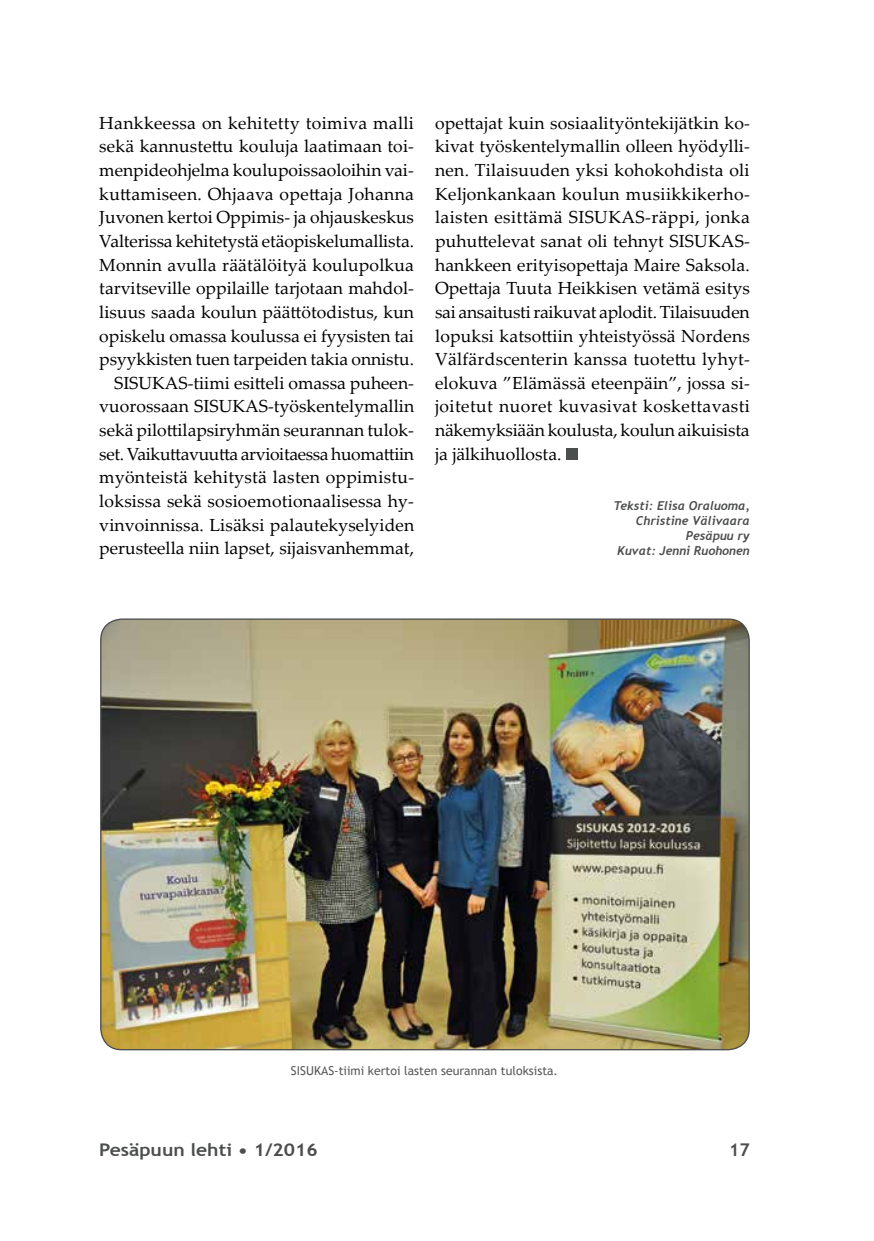
<style>
.page{position:relative;width:874px;height:1241px;background:#fff}
.page>*{position:absolute;margin:0;border:0;box-sizing:border-box;transform-origin:0 0}
.t1{font:17.5px/23.6px "Palatino Linotype";color:#000;text-align:right}
.t2{font:700 17.5px "Trebuchet MS";color:#4c4d4d;scale:1.1 1}
.t3{font:700 17.5px "Trebuchet MS";color:#4c4d4d}
.t4{font:italic 700 12.25px/14.7px "Trebuchet";color:#4c4d4d;text-align:right}
.t5{font:12.25px "Trebuchet MS";color:#5b5a5a}
</style>
<div class="page">
<div style="left:565px;top:448px;width:12px;height:11px;background:#4c4d4d"></div>
<img style="left:101px;top:619px;width:647px;height:430px">
<p class="t1" style="left:99px;top:110px;width:316px">Hankkeessa on kehitetty toimiva malli sekä kannustettu kouluja laatimaan toi&shy;menpideohjelma koulupoissaoloihin vai&shy;kuttamiseen. Ohjaava opettaja Johanna Juvonen kertoi Oppimis- ja ohjauskeskus Valterissa kehitetystä etäopiskelumallista.<br>Monnin avulla räätälöityä koulupolkua tarvitseville oppilaille tarjotaan mahdol&shy;lisuus saada koulun päättötodistus, kun opiskelu omassa koulussa ei fyysisten tai psyykkisten tuen tarpeiden takia onnistu.<br>SISUKAS-tiimi esitteli omassa puheen&shy;vuorossaan SISUKAS-työskentelymallin sekä pilottilapsiryhmän seurannan tulok&shy;set. Vaikuttavuutta arvioitaessa huomattiin myönteistä kehitystä lasten oppimistu&shy;loksissa sekä sosioemotionaalisessa hy&shy;vinvoinnissa. Lisäksi palautekyselyiden perusteella niin lapset, sijaisvanhemmat,</p>
<p class="t1" style="left:435px;top:110px;width:316px;text-align:justify">opettajat kuin sosiaalityöntekijätkin ko&shy;kivat työskentelymallin olleen hyödylli&shy;nen. Tilaisuuden yksi kohokohdista oli Keljonkankaan koulun musiikkikerho&shy;laisten esittämä SISUKAS-räppi, jonka puhuttelevat sanat oli tehnyt SISUKAS&shy;hankkeen erityisopettaja Maire Saksola.<br>Opettaja Tuuta Heikkisen vetämä esitys sai ansaitusti raikuvat aplodit. Tilaisuuden lopuksi katsottiin yhteistyössä Nordens Välfärdscenterin kanssa tuotettu lyhyt&shy;elokuva ”Elämässä eteenpäin”, jossa si&shy;joitetut nuoret kuvasivat koskettavasti näkemyksiään koulusta, koulun aikuisista ja jälkihuollosta.</p>
<p class="t4" style="left:613px;top:499px;width:138px">Teksti: Elisa Oraluoma,<br>Christine Välivaara<br>Pesäpuu ry<br>Kuvat: Jenni Ruohonen</p>
<p class="t5" style="left:291px;top:1063px;width:268px">SISUKAS-tiimi kertoi lasten seurannan tuloksista.</p>
<p class="t2" style="left:99px;top:1138px;width:200px">Pesäpuun lehti • 1/2016</p>
<p class="t3" style="left:729px;top:1138px;width:22px">17</p>
</div>
